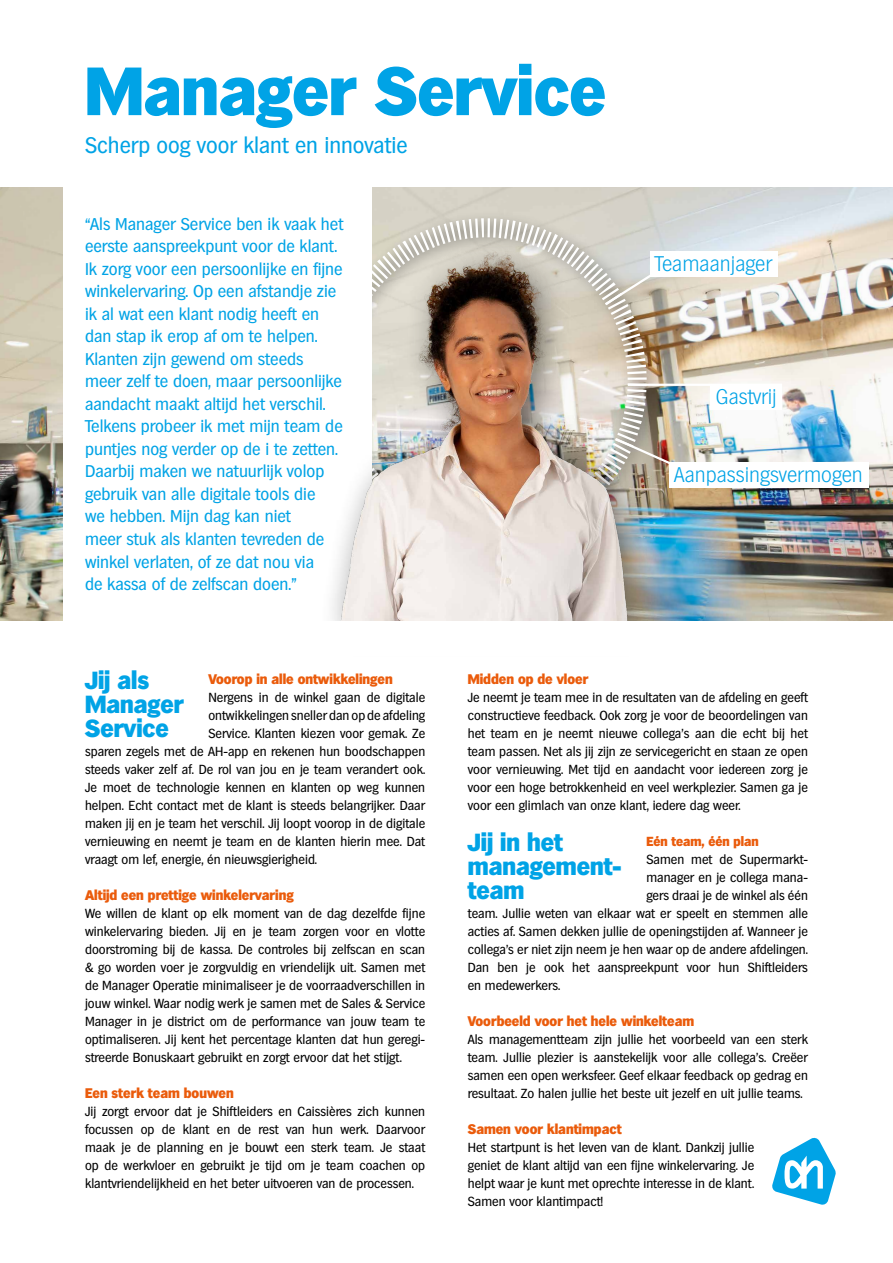
<style>
.page{position:relative;width:893px;height:1263px;background:#fff}
.page>*{position:absolute;margin:0;border:0;box-sizing:border-box;transform-origin:0 0}
.t1{font:800 66px "Hamburg Serial";color:#00a3e6}
.t2{font:800 24px/24px "Hamburg Serial";color:#00a3e6}
.t3{font:21.75px "Hamburg Serial";color:#00a3e6}
.t4{font:200 20.55px "Hamburg Serial";color:#00a3e6}
.t5{font:16.5px/22.5px "Hamburg Serial";color:#00a3e6}
.t6{font:800 13.5px "Hamburg Serial";color:#ea5b0b}
.t7{font:12.75px/18px "Hamburg Serial";color:#000;text-align:justify}
.t8{font:800 12.75px "Hamburg Serial";color:#ea5b0b}
</style>
<div class="page">
<svg style="left:772px;top:1137px;width:64px;height:68px"></svg>
<img style="left:0;top:187px;width:893px;height:434px">
<div style="left:669px;top:462px;width:199px;height:26px;background:#fff"></div>
<div style="left:64px;top:186px;width:308px;height:435px;background:#fff"></div>
<svg style="left:665px;top:277px;width:37px;height:30px"></svg>
<div style="left:650px;top:251px;width:127px;height:26px;background:#fff"></div>
<div style="left:711px;top:384px;width:71px;height:25px;background:#fff"></div>
<hr style="left:628px;top:384px;width:154px;height:2px;background:#fff">
<svg style="left:665px;top:436px;width:8px;height:30px"></svg>
<div style="left:318px;top:233px;width:347px;height:427px;background:#000;opacity:.5"></div>
<img style="left:318px;top:187px;width:334px;height:434px">
<div style="left:0;top:621px;width:893px;height:34px;background:#fff"></div>
<h1 class="t1" style="left:85px;top:51px;width:522px">Manager Service</h1>
<h3 class="t3" style="left:85px;top:132px;width:324px">Scherp oog voor klant en innovatie</h3>
<p class="t5" style="left:85px;top:213px;width:260px">“Als Manager Service ben ik vaak het eerste aanspreekpunt voor de klant.<br>Ik zorg voor een persoonlijke en fijne winkelervaring. Op een afstandje zie ik al wat een klant nodig heeft en dan stap ik erop af om te helpen.<br>Klanten zijn gewend om steeds meer zelf te doen, maar persoonlijke aandacht maakt altijd het verschil.<br>Telkens probeer ik met mijn team de puntjes nog verder op de i te zetten.<br>Daarbij maken we natuurlijk volop gebruik van alle digitale tools die<br>we hebben. Mijn dag kan niet<br>meer stuk als klanten tevreden de winkel verlaten, of ze dat nou via<br>de kassa of de zelfscan doen.”</p>
<h3 class="t4" style="left:655px;top:252px;width:119px">Teamaanjager</h3>
<h3 class="t4" style="left:716px;top:385px;width:62px">Gastvrij</h3>
<h3 class="t4" style="left:674px;top:463px;width:190px">Aanpassingsvermogen</h3>
<h2 class="t2" style="left:85px;top:668px;width:100px">Jij als<br>Manager<br>Service</h2>
<p class="t6" style="left:208px;top:671px;width:186px">Voorop in alle ontwikkelingen</p>
<p class="t7" style="left:208px;top:688px;width:218px">Nergens in de winkel gaan de digitale</p>
<p class="t7" style="left:208px;top:706px;width:218px">ontwikkelingen sneller dan op de afdeling</p>
<p class="t7" style="left:208px;top:724px;width:218px">Service. Klanten kiezen voor gemak. Ze</p>
<p class="t7" style="left:85px;top:742px;width:342px">sparen zegels met de AH-app en rekenen hun boodschappen</p>
<p class="t7" style="left:85px;top:760px;width:342px">steeds vaker zelf af. De rol van jou en je team verandert ook.</p>
<p class="t7" style="left:85px;top:778px;width:342px">Je moet de technologie kennen en klanten op weg kunnen</p>
<p class="t7" style="left:85px;top:796px;width:342px">helpen. Echt contact met de klant is steeds belangrijker. Daar</p>
<p class="t7" style="left:85px;top:814px;width:342px">maken jij en je team het verschil. Jij loopt voorop in de digitale</p>
<p class="t7" style="left:85px;top:832px;width:342px">vernieuwing en neemt je team en de klanten hierin mee. Dat</p>
<p class="t7" style="left:85px;top:850px;width:234px">vraagt om lef, energie, én nieuwsgierigheid.</p>
<p class="t6" style="left:85px;top:887px;width:210px">Altijd een prettige winkelervaring</p>
<p class="t7" style="left:85px;top:904px;width:342px">We willen de klant op elk moment van de dag dezelfde fijne winkelervaring bieden. Jij en je team zorgen voor en vlotte doorstroming bij de kassa. De controles bij zelfscan en scan &amp; go worden voer je zorgvuldig en vriendelijk uit. Samen met de Manager Operatie minimaliseer je de voorraadverschillen in jouw winkel. Waar nodig werk je samen met de Sales &amp; Service Manager in je district om de performance van jouw team te optimaliseren. Jij kent het percentage klanten dat hun geregi&shy;streerde Bonuskaart gebruikt en zorgt ervoor dat het stijgt.</p>
<p class="t6" style="left:85px;top:1085px;width:150px">Een sterk team bouwen</p>
<p class="t7" style="left:85px;top:1102px;width:342px">Jij zorgt ervoor dat je Shiftleiders en Caissières zich kunnen focussen op de klant en de rest van hun werk. Daarvoor maak je de planning en je bouwt een sterk team. Je staat op de werkvloer en gebruikt je tijd om je team coachen op klantvriendelijkheid en het beter uitvoeren van de processen.</p>
<p class="t6" style="left:468px;top:671px;width:122px">Midden op de vloer</p>
<p class="t7" style="left:468px;top:688px;width:342px">Je neemt je team mee in de resultaten van de afdeling en geeft constructieve feedback. Ook zorg je voor de beoordelingen van het team en je neemt nieuwe collega’s aan die echt bij het team passen. Net als jij zijn ze servicegericht en staan ze open voor vernieuwing. Met tijd en aandacht voor iedereen zorg je voor een hoge betrokkenheid en veel werkplezier. Samen ga je voor een glimlach van onze klant, iedere dag weer.</p>
<h2 class="t2" style="left:468px;top:830px;width:155px">Jij in het management&shy;team</h2>
<p class="t8" style="left:646px;top:834px;width:114px">Eén team, één plan</p>
<p class="t7" style="left:646px;top:850px;width:162px">Samen met de Supermarkt-</p>
<p class="t7" style="left:646px;top:868px;width:162px">manager en je collega mana-</p>
<p class="t7" style="left:646px;top:886px;width:163px">gers draai je de winkel als één</p>
<p class="t7" style="left:468px;top:904px;width:342px">team. Jullie weten van elkaar wat er speelt en stemmen alle</p>
<p class="t7" style="left:468px;top:922px;width:342px">acties af. Samen dekken jullie de openingstijden af. Wanneer je</p>
<p class="t7" style="left:468px;top:940px;width:342px">collega’s er niet zijn neem je hen waar op de andere afdelingen.</p>
<p class="t7" style="left:468px;top:958px;width:342px">Dan ben je ook het aanspreekpunt voor hun Shiftleiders</p>
<p class="t7" style="left:468px;top:976px;width:94px">en medewerkers.</p>
<p class="t6" style="left:468px;top:1013px;width:228px">Voorbeeld voor het hele winkelteam</p>
<p class="t7" style="left:468px;top:1030px;width:342px">Als managementteam zijn jullie het voorbeeld van een sterk team. Jullie plezier is aanstekelijk voor alle collega’s. Creëer samen een open werksfeer. Geef elkaar feedback op gedrag en resultaat. Zo halen jullie het beste uit jezelf en uit jullie teams.</p>
<p class="t6" style="left:468px;top:1121px;width:155px">Samen voor klantimpact</p>
<p class="t7" style="left:468px;top:1138px;width:288px">Het startpunt is het leven van de klant. Dankzij jullie geniet de klant altijd van een fijne winkelervaring. Je helpt waar je kunt met oprechte interesse in de klant.<br>Samen voor klantimpact!</p>
</div>
